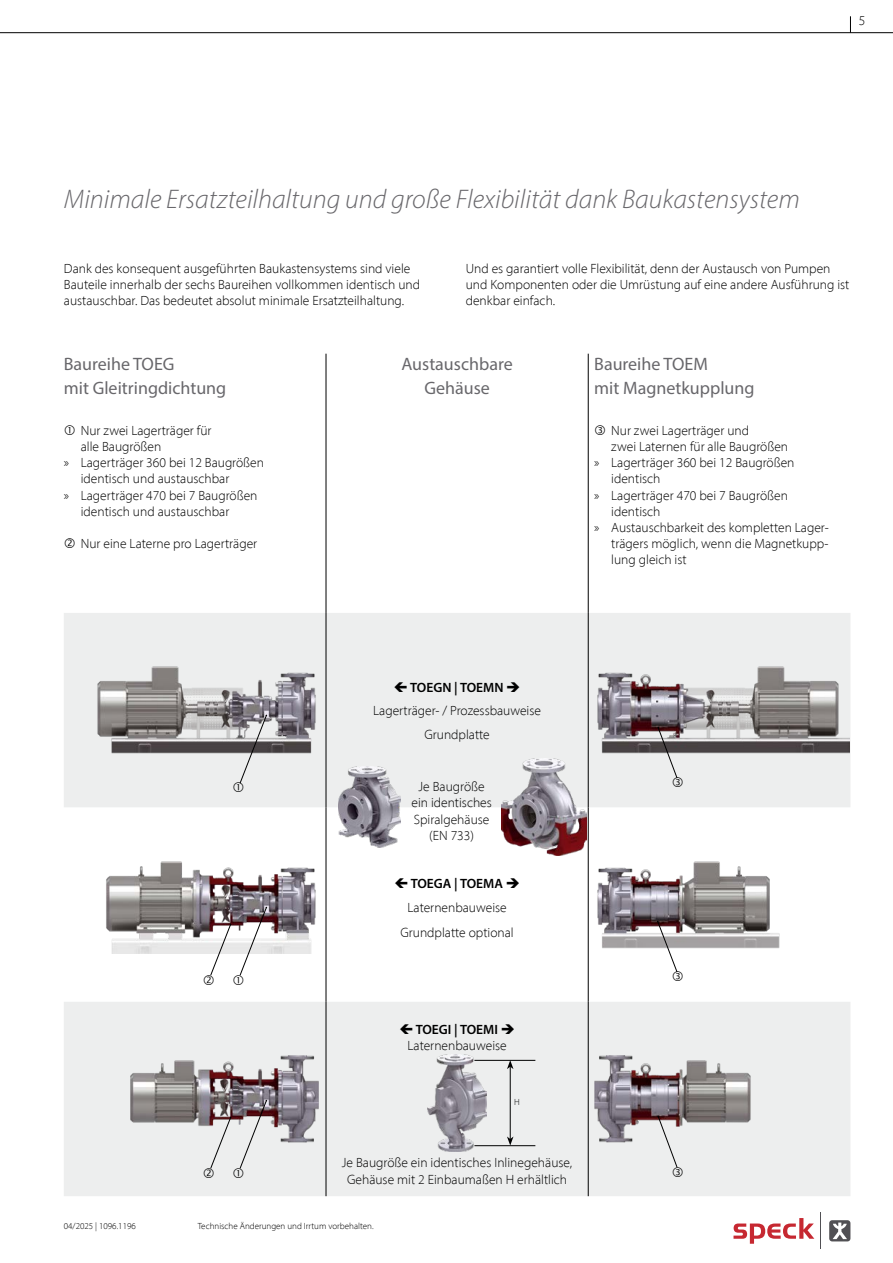
<style>
.page{position:relative;width:893px;height:1263px;background:#fff}
.page>*{position:absolute;margin:0;border:0;box-sizing:border-box;transform-origin:0 0}
.H_02_Überschrift{font:italic 300 27px "Myriad Pro";color:#68676b}
.H_03_Überschift{font:18px/24.3px "Myriad Pro";color:#68676b}
.S_02_Standard_10_8{font:300 13.5px/16.2px "Myriad Pro";color:#000}
.S_021_Standard_10_8_semibold{font:300 13.5px/16.2px "Myriad Pro";color:#000}
.T_01_Tabelle_Standard_zentriert{font:300 13.5px "Myriad Pro";color:#000}
.S_02_Standard_10_8-2{font:600 13.5px "Myriad Pro";color:#000}
.F_01_Fußzeile{font:300 9px "Myriad Pro";color:#000}
</style>
<div class="page">
<hr style="left:0;top:32px;width:893px;height:1px;background:#000">
<svg style="left:850px;top:16px;width:1px;height:17px"></svg>
<svg style="left:64px;top:613px;width:786px;height:583px;fill:#edeeee"></svg>
<hr style="left:326px;top:354px;width:1px;height:259px;background:#000">
<hr style="left:588px;top:354px;width:1px;height:259px;background:#000">
<hr style="left:326px;top:613px;width:1px;height:194px;background:#000">
<hr style="left:588px;top:613px;width:1px;height:194px;background:#000">
<hr style="left:326px;top:807px;width:1px;height:195px;background:#000">
<hr style="left:588px;top:807px;width:1px;height:195px;background:#000">
<hr style="left:326px;top:1002px;width:1px;height:194px;background:#000">
<hr style="left:588px;top:1002px;width:1px;height:194px;background:#000">
<img style="left:64px;top:667px;width:255px;height:92px">
<img style="left:594px;top:667px;width:255px;height:92px">
<img style="left:64px;top:861px;width:255px;height:92px">
<img style="left:594px;top:861px;width:255px;height:92px">
<img style="left:64px;top:1056px;width:255px;height:92px">
<img style="left:428px;top:1054px;width:59px;height:97px">
<img style="left:594px;top:1056px;width:255px;height:92px">
<img style="left:338px;top:767px;width:62px;height:81px">
<img style="left:501px;top:759px;width:85px;height:97px">
<hr style="left:474px;top:1145px;width:61px;height:1px;background:#000">
<hr style="left:474px;top:1060px;width:61px;height:1px;background:#000">
<hr style="left:510px;top:1067px;width:1px;height:72px;background:#000">
<svg style="left:507px;top:1060px;width:6px;height:9px"></svg>
<svg style="left:507px;top:1136px;width:6px;height:9px"></svg>
<hr style="left:821px;top:1212px;width:1px;height:37px;background:#515054">
<svg style="left:829px;top:1220px;width:21px;height:21px"></svg>
<svg style="left:733px;top:1218px;width:81px;height:26px"></svg>
<svg style="left:395px;top:682px;width:12px;height:10px"></svg>
<svg style="left:395px;top:878px;width:12px;height:10px"></svg>
<svg style="left:400px;top:1024px;width:12px;height:10px"></svg>
<svg style="left:233px;top:715px;width:34px;height:77px;background:#bdbcbd"></svg>
<svg style="left:657px;top:727px;width:26px;height:60px;background:#b4b0b1"></svg>
<svg style="left:657px;top:921px;width:26px;height:60px"></svg>
<svg style="left:657px;top:1115px;width:26px;height:61px;background:#d5d1d1"></svg>
<svg style="left:204px;top:1100px;width:63px;height:78px;background:#cac6c8"></svg>
<svg style="left:204px;top:907px;width:63px;height:77px"></svg>
<p class="S_02_Standard_10_8" style="left:859px;top:12px;width:8px">5</p>
<p class="H_02_Überschrift" style="left:64px;top:183px;width:737px">Minimale Ersatzteilhaltung und große Flexibilität dank Baukastensystem</p>
<p class="S_02_Standard_10_8" style="left:64px;top:260px;width:358px">Dank des konsequent ausgeführten Baukastensystems sind viele<br>Bauteile innerhalb der sechs Baureihen vollkommen identisch und austauschbar. Das bedeutet absolut minimale Ersatzteilhaltung.</p>
<p class="S_02_Standard_10_8" style="left:466px;top:260px;width:385px">Und es garantiert volle Flexibilität, denn der Austausch von Pumpen und Komponenten oder die Umrüstung auf eine andere Ausführung ist denkbar einfach.</p>
<p class="H_03_Überschift" style="left:64px;top:351px;width:164px">Baureihe TOEG<br>mit Gleitringdichtung</p>
<p class="S_021_Standard_10_8_semibold" style="left:81px;top:422px;width:132px">Nur zwei Lagerträger für alle Baugrößen</p>
<p class="S_02_Standard_10_8" style="left:81px;top:454px;width:185px;text-indent:-17px">» Lagerträger 360 bei 12 Baugrößen identisch und austauschbar</p>
<p class="S_02_Standard_10_8" style="left:81px;top:487px;width:178px;text-indent:-17px">» Lagerträger 470 bei 7 Baugrößen identisch und austauschbar</p>
<p class="S_021_Standard_10_8_semibold" style="left:81px;top:535px;width:178px">Nur eine Laterne pro Lagerträger</p>
<p class="H_03_Überschift" style="left:401px;top:351px;width:113px;text-align:center">Austauschbare<br>Gehäuse</p>
<p class="H_03_Überschift" style="left:594px;top:351px;width:162px">Baureihe TOEM<br>mit Magnetkupplung</p>
<p class="S_021_Standard_10_8_semibold" style="left:611px;top:422px;width:178px">Nur zwei Lagerträger und<br>zwei Laternen für alle Baugrößen</p>
<p class="S_02_Standard_10_8" style="left:611px;top:454px;width:185px;text-indent:-17px">» Lagerträger 360 bei 12 Baugrößen identisch</p>
<p class="S_02_Standard_10_8" style="left:611px;top:487px;width:178px;text-indent:-17px">» Lagerträger 470 bei 7 Baugrößen identisch</p>
<p class="S_02_Standard_10_8" style="left:611px;top:519px;width:219px;text-align:justify;text-indent:-17px">» Austauschbarkeit des kompletten Lager&shy;trägers möglich, wenn die Magnetkupp&shy;lung gleich ist</p>
<p class="S_02_Standard_10_8-2" style="left:410px;top:678px;width:112px">TOEGN | TOEMN ➔</p>
<p class="T_01_Tabelle_Standard_zentriert" style="left:373px;top:703px;width:169px">Lagerträger- / Prozessbauweise</p>
<p class="T_01_Tabelle_Standard_zentriert" style="left:424px;top:726px;width:67px">Grundplatte</p>
<p class="S_02_Standard_10_8" style="left:419px;top:778px;width:68px">Je Baugröße</p>
<p class="S_02_Standard_10_8" style="left:411px;top:795px;width:82px">ein identisches</p>
<p class="S_02_Standard_10_8" style="left:414px;top:811px;width:77px">Spiralgehäuse</p>
<p class="S_02_Standard_10_8" style="left:429px;top:827px;width:46px">(EN 733)</p>
<p class="S_02_Standard_10_8-2" style="left:411px;top:875px;width:111px">TOEGA | TOEMA ➔</p>
<p class="T_01_Tabelle_Standard_zentriert" style="left:407px;top:899px;width:101px">Laternenbauweise</p>
<p class="S_021_Standard_10_8_semibold" style="left:400px;top:924px;width:115px">Grundplatte optional</p>
<p class="S_02_Standard_10_8-2" style="left:416px;top:1021px;width:101px">TOEGI | TOEMI ➔</p>
<p class="T_01_Tabelle_Standard_zentriert" style="left:407px;top:1038px;width:101px">Laternenbauweise</p>
<p class="F_01_Fußzeile" style="left:514px;top:1097px;width:7px">H</p>
<p class="S_02_Standard_10_8" style="left:342px;top:1155px;width:232px">Je Baugröße ein identisches Inlinegehäuse,</p>
<p class="S_02_Standard_10_8" style="left:347px;top:1171px;width:222px">Gehäuse mit 2 Einbaumaßen H erhältlich</p>
<p class="F_01_Fußzeile" style="left:64px;top:1220px;width:74px">04/2025 | 1096.1196</p>
<p class="F_01_Fußzeile" style="left:198px;top:1220px;width:177px">Technische Änderungen und Irrtum vorbehalten.</p>
</div>
